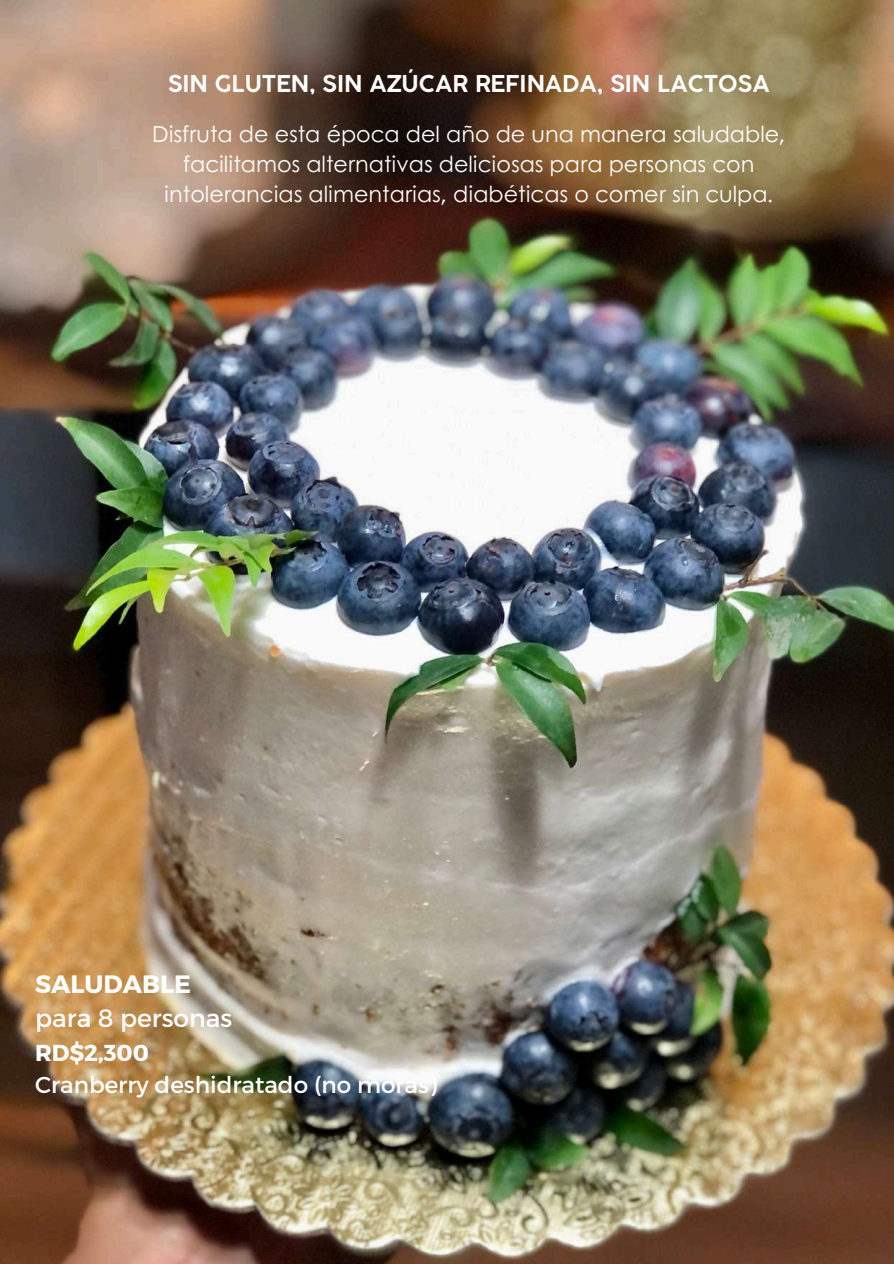
<style>
.page{position:relative;width:894px;height:1264px;background:#fff}
.page>*{position:absolute;margin:0;border:0;box-sizing:border-box;transform-origin:0 0}
.t1{font:25.05px "Montserrat";color:#fff}
.t2{font:700 25.05px "Montserrat";color:#fff}
.t3{font:23.1px "Montserrat";color:#fff}
.t4{font:700 23.1px "Montserrat";color:#fff}
.t5{font:700 22.95px "Coco Gothic Small Caps";color:#fff}
.t6{font:22.2px/30.3px "Century Gothic";color:#fff;text-align:center}
</style>
<div class="page">
<img style="left:0;top:0;width:893px;height:1263px">
<p class="t5" style="left:168px;top:74px;width:603px">SIN GLUTEN, SIN AZÚCAR REFINADA, SIN LACTOSA</p>
<p class="t6" style="left:152px;top:117px;width:634px">Disfruta de esta época del año de una manera saludable, facilitamos alternativas deliciosas para personas con intolerancias alimentarias, diabéticas o comer sin culpa.</p>
<p class="t2" style="left:35px;top:967px;width:157px">SALUDABLE</p>
<p class="t1" style="left:35px;top:1001px;width:198px">para 8 personas</p>
<p class="t4" style="left:35px;top:1038px;width:115px">RD$2,300</p>
<p class="t3" style="left:35px;top:1069px;width:403px">Cranberry deshidratado (no moras)</p>
</div>
